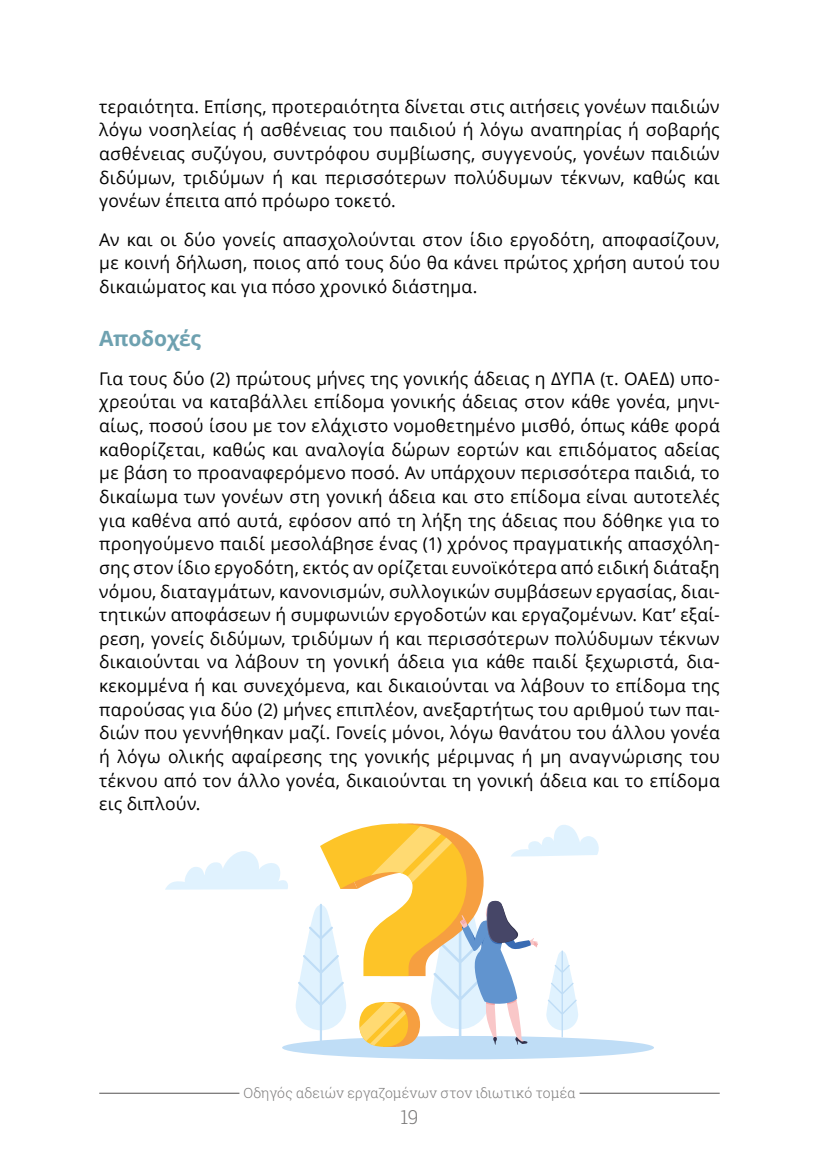
<style>
.page{position:relative;width:819px;height:1166px;background:#fff}
.page>*{position:absolute;margin:0;border:0;box-sizing:border-box;transform-origin:0 0}
.t1{font:700 21px "Open Sans";letter-spacing:-.01em;color:#6ea1b0}
.t2{font:300 19.25px "Roboto Slab";color:#7c7b7b}
.t3{font:17.5px/23.6px "Open Sans";letter-spacing:.015em;color:#000;text-align:justify}
.t4{font:300 14px "Roboto Slab";letter-spacing:.01em;color:#7c7b7b}
</style>
<div class="page">
<hr style="left:99px;top:1092px;width:140px;height:2px;background:#7c7b7b">
<hr style="left:579px;top:1092px;width:140px;height:2px;background:#7c7b7b">
<div style="left:282px;top:1036px;width:372px;height:23px;background:#bfddf6;border-radius:50%"></div>
<svg style="left:165px;top:851px;width:123px;height:38px"></svg>
<svg style="left:295px;top:823px;width:306px;height:224px"></svg>
<p class="t3" style="left:99px;top:94px;width:622px">τεραιότητα. Επίσης, προτεραιότητα δίνεται στις αιτήσεις γονέων παιδιών λόγω νοσηλείας ή ασθένειας του παιδιού ή λόγω αναπηρίας ή σοβαρής ασθένειας συζύγου, συντρόφου συμβίωσης, συγγενούς, γονέων παιδιών διδύμων, τριδύμων ή και περισσότερων πολύδυμων τέκνων, καθώς και γονέων έπειτα από πρόωρο τοκετό.</p>
<p class="t3" style="left:99px;top:227px;width:622px">Αν και οι δύο γονείς απασχολούνται στον ίδιο εργοδότη, αποφασίζουν, με κοινή δήλωση, ποιος από τους δύο θα κάνει πρώτος χρήση αυτού του δικαιώματος και για πόσο χρονικό διάστημα.</p>
<p class="t1" style="left:99px;top:324px;width:103px">Αποδοχές</p>
<p class="t3" style="left:99px;top:366px;width:622px">Για τους δύο (2) πρώτους μήνες της γονικής άδειας η ΔΥΠΑ (τ. ΟΑΕΔ) υπο&shy;χρεούται να καταβάλλει επίδομα γονικής άδειας στον κάθε γονέα, μηνι&shy;αίως, ποσού ίσου με τον ελάχιστο νομοθετημένο μισθό, όπως κάθε φορά καθορίζεται, καθώς και αναλογία δώρων εορτών και επιδόματος αδείας με βάση το προαναφερόμενο ποσό. Αν υπάρχουν περισσότερα παιδιά, το δικαίωμα των γονέων στη γονική άδεια και στο επίδομα είναι αυτοτελές για καθένα από αυτά, εφόσον από τη λήξη της άδειας που δόθηκε για το προηγούμενο παιδί μεσολάβησε ένας (1) χρόνος πραγματικής απασχόλη&shy;σης στον ίδιο εργοδότη, εκτός αν ορίζεται ευνοϊκότερα από ειδική διάταξη νόμου, διαταγμάτων, κανονισμών, συλλογικών συμβάσεων εργασίας, διαι&shy;τητικών αποφάσεων ή συμφωνιών εργοδοτών και εργαζομένων. Κατ’ εξαί&shy;ρεση, γονείς διδύμων, τριδύμων ή και περισσότερων πολύδυμων τέκνων δικαιούνται να λάβουν τη γονική άδεια για κάθε παιδί ξεχωριστά, δια&shy;κεκομμένα ή και συνεχόμενα, και δικαιούνται να λάβουν το επίδομα της παρούσας για δύο (2) μήνες επιπλέον, ανεξαρτήτως του αριθμού των παι&shy;διών που γεννήθηκαν μαζί. Γονείς μόνοι, λόγω θανάτου του άλλου γονέα ή λόγω ολικής αφαίρεσης της γονικής μέριμνας ή μη αναγνώρισης του τέκνου από τον άλλο γονέα, δικαιούνται τη γονική άδεια και το επίδομα εις διπλούν.</p>
<p class="t4" style="left:243px;top:1083px;width:334px">Οδηγός αδειών εργαζομένων στον ιδιωτικό τομέα</p>
<p class="t2" style="left:400px;top:1106px;width:20px">19</p>
</div>
